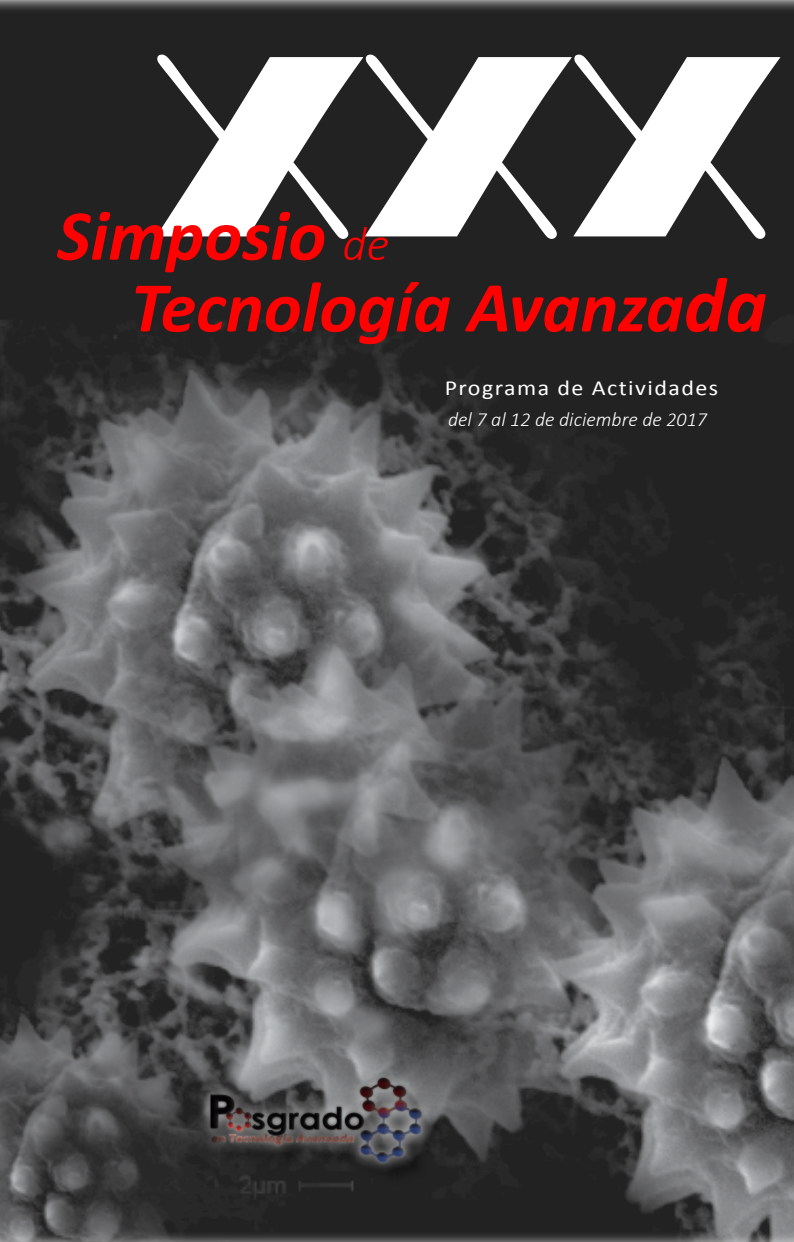
<style>
.page{position:relative;width:794px;height:1242px;background:#fff}
.page>*{position:absolute;margin:0;border:0;box-sizing:border-box;transform-origin:0 0}
.t1{font:italic 700 72px/71.8px "Calibri";color:#ff0101}
.t2{font:21.6px "Calibri";letter-spacing:.06em;color:#fff;scale:1.11 1}
.t3{font:italic 300 20px "Calibri";color:#fff}
.s1{font-weight:300;font-size:48px}
.s2{font-size:78.8px}
</style>
<div class="page">
<img style="left:0;top:0;width:794px;height:1242px">
<div style="left:158px;top:1023px;width:318px;height:186px;background:#000;opacity:.75"></div>
<div style="left:156px;top:55px;width:624px;height:184px;background:#222"></div>
<p class="t1" style="left:130px;top:197px;width:638px;text-indent:-73px">Simposio <span class="s1">de<br></span>Tecnología Avanza<span class="s2">da</span></p>
<p class="t2" style="left:445px;top:372px;width:248px">Programa de Actividades</p>
<p class="t3" style="left:448px;top:407px;width:260px">del 7 al 12 de diciembre de 2017</p>
</div>
